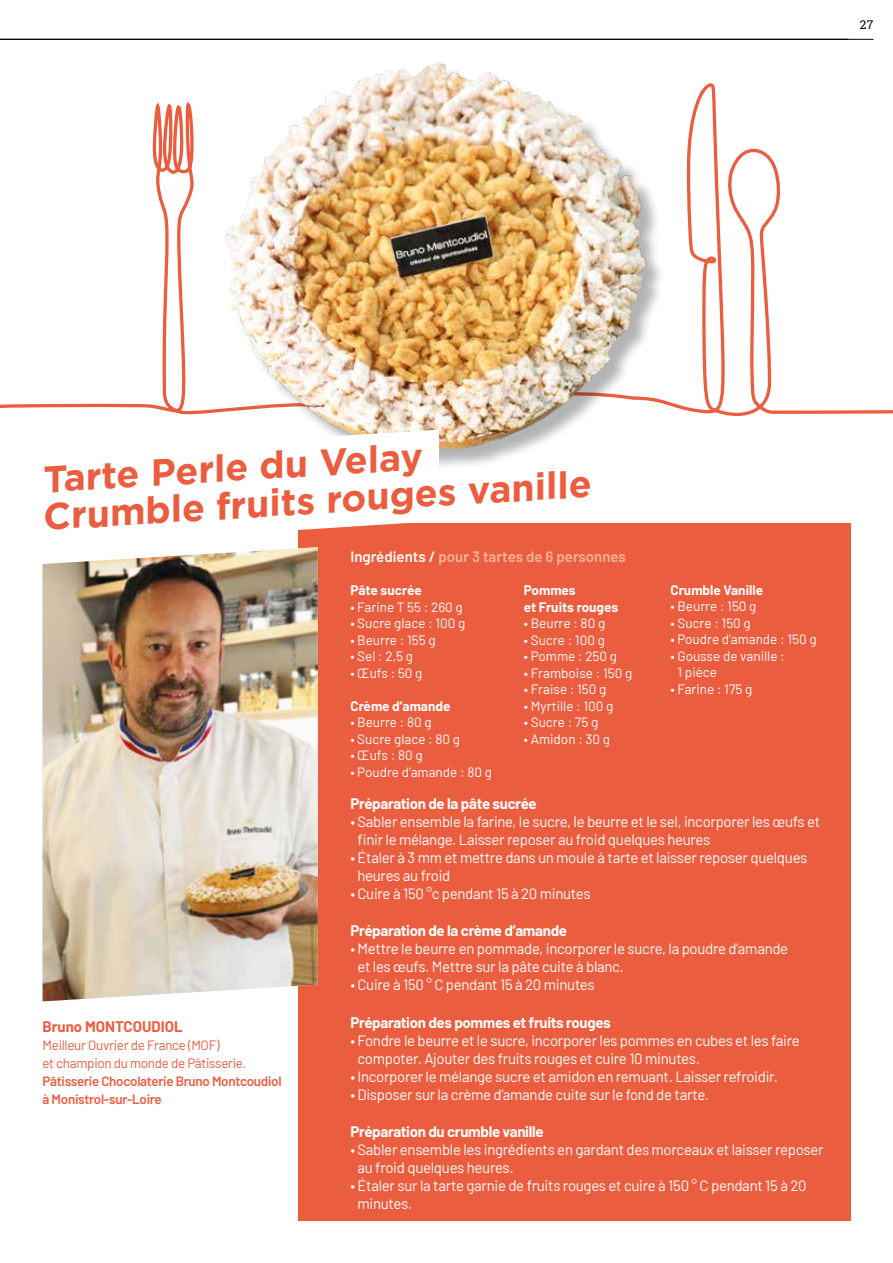
<style>
.page{position:relative;width:893px;height:1263px;background:#fff}
.page>*{position:absolute;margin:0;border:0;box-sizing:border-box;transform-origin:0 0}
.t1{font:700 37.5px/36.6px "Gotham";color:#eb5d3f}
.t2{font:15px/18px "Barlow";letter-spacing:-.02em;color:#fff}
.t3{font:700 15px "Barlow";letter-spacing:-.02em;color:#fff}
.t4{font:600 15px "Barlow";color:#f7b59b}
.t5{font:700 15px "Barlow";color:#eb5d3f}
.t6{font:13.5px/16.5px "Barlow";color:#fff}
.t7{font:13.5px/18px "Barlow";letter-spacing:-.02em;color:#eb5d3f}
.t8{font:600 13.5px/18px "Barlow";letter-spacing:-.02em;color:#eb5d3f}
.t9{font:700 13.5px/16.5px "Barlow";color:#fff}
.t10{font:12px "Roboto Slab";color:#000}
.s1{color:#fff}
</style>
<div class="page">
<div style="left:298px;top:523px;width:552px;height:697px;background:#eb5d3f"></div>
<img style="left:43px;top:555px;width:275px;height:446px">
<svg style="left:0;top:102px;width:893px;height:314px"></svg>
<img style="left:180px;top:38px;width:549px;height:660px">
<svg style="left:180px;top:430px;width:259px;height:29px"></svg>
<svg style="left:180px;top:459px;width:426px;height:88px"></svg>
<svg style="left:0;top:212px;width:43px;height:46px"></svg>
<hr style="left:0;top:39px;width:873px;height:1px;background:#000">
<p class="t10" style="left:860px;top:17px;width:15px">27</p>
<h1 class="t1" style="left:40px;top:459px;width:551px;rotate:-3deg">Tarte Perle du Velay<br>Crumble fruits rouges vanille</h1>
<p class="t4" style="left:350px;top:546px;width:277px"><span class="s1">Ingrédients /</span> pour 3 tartes de 6 personnes</p>
<p class="t9" style="left:350px;top:581px;width:73px">Pâte sucrée</p>
<p class="t6" style="left:350px;top:598px;width:114px">• Farine T 55 : 260 g</p>
<p class="t6" style="left:350px;top:614px;width:117px">• Sucre glace : 100 g</p>
<p class="t6" style="left:350px;top:631px;width:87px">• Beurre : 155 g</p>
<p class="t6" style="left:350px;top:647px;width:64px">• Sel : 2,5 g</p>
<p class="t6" style="left:350px;top:663px;width:74px">• Œufs : 50 g</p>
<p class="t9" style="left:350px;top:696px;width:101px">Crème d’amande</p>
<p class="t6" style="left:350px;top:713px;width:83px">• Beurre : 80 g</p>
<p class="t6" style="left:350px;top:729px;width:111px">• Sucre glace : 80 g</p>
<p class="t6" style="left:350px;top:746px;width:74px">• Œufs : 80 g</p>
<p class="t6" style="left:350px;top:762px;width:143px">• Poudre d’amande : 80 g</p>
<p class="t9" style="left:524px;top:581px;width:96px">Pommes<br>et Fruits rouges</p>
<p class="t6" style="left:524px;top:614px;width:83px">• Beurre : 80 g</p>
<p class="t6" style="left:524px;top:630px;width:82px">• Sucre : 100 g</p>
<p class="t6" style="left:524px;top:647px;width:95px">• Pomme : 250 g</p>
<p class="t6" style="left:524px;top:663px;width:110px">• Framboise : 150 g</p>
<p class="t6" style="left:524px;top:680px;width:84px">• Fraise : 150 g</p>
<p class="t6" style="left:524px;top:696px;width:91px">• Myrtille : 100 g</p>
<p class="t6" style="left:524px;top:713px;width:76px">• Sucre : 75 g</p>
<p class="t6" style="left:524px;top:729px;width:88px">• Amidon : 30 g</p>
<p class="t9" style="left:671px;top:580px;width:94px">Crumble Vanille</p>
<p class="t6" style="left:671px;top:597px;width:87px">• Beurre : 150 g</p>
<p class="t6" style="left:671px;top:613px;width:82px">• Sucre : 150 g</p>
<p class="t6" style="left:671px;top:630px;width:148px">• Poudre d’amande : 150 g</p>
<p class="t6" style="left:677px;top:646px;width:109px;text-indent:-7px">• Gousse de vanille :<br>1 pièce</p>
<p class="t6" style="left:671px;top:679px;width:83px">• Farine : 175 g</p>
<p class="t5" style="left:43px;top:1015px;width:142px">Bruno MONTCOUDIOL</p>
<p class="t7" style="left:43px;top:1035px;width:205px">Meilleur Ouvrier de France (MOF)<br>et champion du monde de Pâtisserie.</p>
<p class="t8" style="left:43px;top:1071px;width:241px">Pâtisserie Chocolaterie Bruno Montcoudiol à Monistrol-sur-Loire</p>
<p class="t3" style="left:350px;top:793px;width:188px">Préparation de la pâte sucrée</p>
<p class="t2" style="left:357px;top:811px;width:464px;text-indent:-7px">• Sabler ensemble la farine, le sucre, le beurre et le sel, incorporer les œufs et finir le mélange. Laisser reposer au froid quelques heures</p>
<p class="t2" style="left:357px;top:847px;width:451px;text-indent:-7px">• Étaler à 3 mm et mettre dans un moule à tarte et laisser reposer quelques heures au froid</p>
<p class="t2" style="left:350px;top:883px;width:242px">• Cuire à 150 °c pendant 15 à 20 minutes</p>
<p class="t3" style="left:350px;top:920px;width:218px">Préparation de la crème d’amande</p>
<p class="t2" style="left:357px;top:939px;width:432px;text-indent:-7px">• Mettre le beurre en pommade, incorporer le sucre, la poudre d’amande et les œufs. Mettre sur la pâte cuite à blanc.</p>
<p class="t2" style="left:350px;top:975px;width:246px">• Cuire à 150 ° C pendant 15 à 20 minutes</p>
<p class="t3" style="left:350px;top:1011px;width:262px">Préparation des pommes et fruits rouges</p>
<p class="t2" style="left:357px;top:1030px;width:444px;text-indent:-7px">• Fondre le beurre et le sucre, incorporer les pommes en cubes et les faire compoter. Ajouter des fruits rouges et cuire 10 minutes.</p>
<p class="t2" style="left:350px;top:1066px;width:429px">• Incorporer le mélange sucre et amidon en remuant. Laisser refroidir.</p>
<p class="t2" style="left:350px;top:1084px;width:360px">• Disposer sur la crème d’amande cuite sur le fond de tarte.</p>
<p class="t3" style="left:350px;top:1120px;width:195px">Préparation du crumble vanille</p>
<p class="t2" style="left:357px;top:1139px;width:468px;text-indent:-7px">• Sabler ensemble les ingrédients en gardant des morceaux et laisser reposer au froid quelques heures.</p>
<p class="t2" style="left:357px;top:1175px;width:451px;text-indent:-7px">• Étaler sur la tarte garnie de fruits rouges et cuire à 150 ° C pendant 15 à 20 minutes.</p>
</div>
